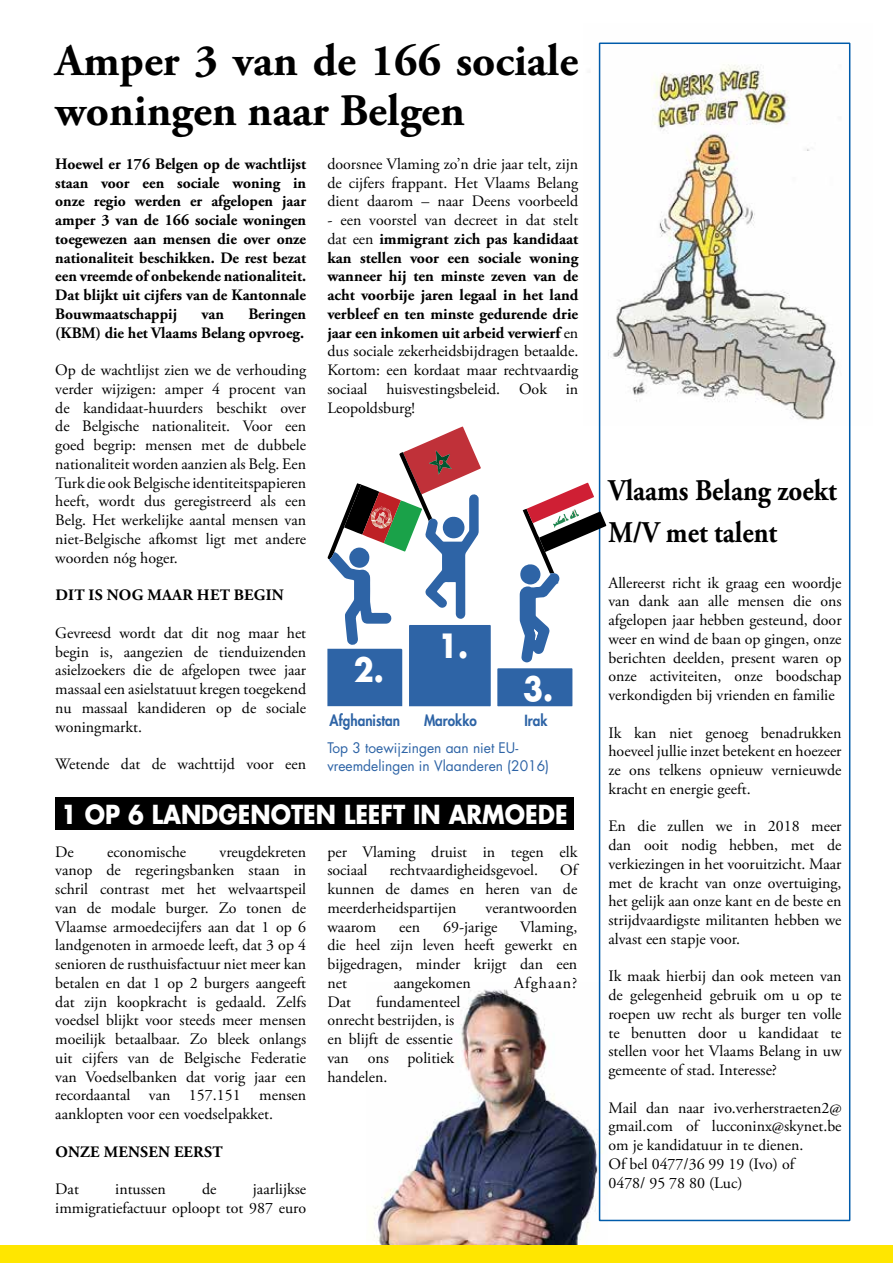
<style>
.page{position:relative;width:893px;height:1263px;background:#fff}
.page>*{position:absolute;margin:0;border:0;box-sizing:border-box;transform-origin:0 0}
.t1{font:700 45px/49.5px "Adobe Garamond Pro";color:#000}
.t2{font:700 32.55px "Futura Std";color:#fff;scale:.9 1}
.t3{font:700 30px/42px "Adobe Garamond Pro";color:#000;scale:.9 1}
.t4{font:700 25.5px "Futura Std";color:#fff;scale:.9 1}
.t5{font:15.9px/18.8px "Adobe Garamond Pro";color:#000;text-align:justify}
.t6{font:700 15.9px/18.8px "Adobe Garamond Pro";color:#000;text-align:justify}
.t7{font:15.9px "Adobe Garamond Pro";letter-spacing:.06em;color:#000}
.t8{font:800 15px "Futura Std";color:#2e64a6;scale:.9 1}
.t9{font:14.25px/18.9px "Futura Std";color:#2e64a6}
.s1{font-weight:400}
</style>
<div class="page">
<img style="left:366px;top:983px;width:241px;height:263px">
<img style="left:598px;top:42px;width:253px;height:383px">
<div style="left:599px;top:43px;width:251px;height:1178px;border:2px solid #005baa"></div>
<svg style="left:497px;top:482px;width:109px;height:224px"></svg>
<svg style="left:327px;top:427px;width:164px;height:279px"></svg>
<div style="left:55px;top:797px;width:518px;height:33px;background:#000"></div>
<div style="left:0;top:1246px;width:893px;height:17px;background:#ffe600"></div>
<h1 class="t1" style="left:55px;top:37px;width:524px">Amper 3 van de 166 sociale woningen naar Belgen</h1>
<p class="t6" style="left:55px;top:155px;width:252px">Hoewel er 176 Belgen op de wachtlijst staan voor een sociale woning in onze regio werden er afgelopen jaar amper 3 van de 166 sociale woningen toegewezen aan mensen die over onze nationaliteit beschikken. De rest bezat een vreemde of onbekende nationaliteit.<br>Dat blijkt uit cijfers van de Kantonnale Bouwmaatschappij</p>
<p class="t5" style="left:327px;top:155px;width:252px">doorsnee Vlaming zo’n drie jaar telt, zijn de cijfers frappant. Het Vlaams Belang dient daarom – naar Deens voorbeeld</p>
<p class="t6" style="left:327px;top:211px;width:252px"><span class="s1">- een voorstel van decreet in dat stelt dat een</span> immigrant zich pas kandidaat kan stellen voor een sociale woning wanneer hij ten minste zeven van de acht voorbije jaren legaal in het land verbleef en ten minste gedurende drie jaar een inkomen uit arbeid verwierf <span class="s1">en dus sociale zekerheidsbijdragen betaalde.<br>Kortom: een kordaat maar rechtvaardig sociaal huisvestingsbeleid. Ook in Leopoldsburg!</span></p>
<p class="t6" style="left:55px;top:305px;width:252px;text-align:right">Beringen<br>(KBM) die het Vlaams Belang opvroeg.</p>
<p class="t5" style="left:55px;top:361px;width:252px">Op de wachtlijst zien we de verhouding verder wijzigen: amper 4 procent van de kandidaat-huurders beschikt over de Belgische nationaliteit. Voor een goed begrip: mensen met de dubbele nationaliteit worden aanzien als Belg. Een Turk die ook Belgische identiteitspapieren heeft, wordt dus geregistreerd als een Belg. Het werkelijke aantal mensen van niet-Belgische afkomst ligt met andere woorden nóg hoger.</p>
<p class="t6" style="left:55px;top:586px;width:230px">DIT IS NOG MAAR HET BEGIN</p>
<p class="t5" style="left:55px;top:624px;width:252px">Gevreesd wordt dat dit nog maar het begin is, aangezien de tienduizenden asielzoekers die de afgelopen twee jaar massaal een asielstatuut kregen toegekend nu massaal kandideren op de sociale woningmarkt.</p>
<p class="t5" style="left:55px;top:755px;width:252px">Wetende dat de wachttijd voor een</p>
<p class="t6" style="left:201px;top:305px;width:24px">van</p>
<h2 class="t2" style="left:438px;top:624px;width:35px">1.</h2>
<h2 class="t2" style="left:354px;top:648px;width:35px">2.</h2>
<h2 class="t2" style="left:523px;top:667px;width:35px">3.</h2>
<p class="t8" style="left:330px;top:710px;width:80px">Afghanistan</p>
<p class="t8" style="left:424px;top:710px;width:60px">Marokko</p>
<p class="t8" style="left:524px;top:710px;width:27px">Irak</p>
<p class="t9" style="left:327px;top:738px;width:223px">Top 3 toewijzingen aan niet EU&shy;vreemdelingen in Vlaanderen (2016)</p>
<h3 class="t4" style="left:61px;top:798px;width:564px">1 OP 6 LANDGENOTEN LEEFT IN ARMOEDE</h3>
<p class="t5" style="left:55px;top:843px;width:20px">De</p>
<p class="t5" style="left:107px;top:843px;width:81px">economische</p>
<p class="t5" style="left:55px;top:843px;width:252px;text-indent:164px">vreugdekreten vanop de regeringsbanken staan in schril contrast met het welvaartspeil van de modale burger. Zo tonen de Vlaamse armoedecijfers aan dat 1 op 6 landgenoten in armoede leeft, dat 3 op 4 senioren de rusthuisfactuur niet meer kan betalen en dat 1 op 2 burgers aangeeft dat zijn koopkracht is gedaald. Zelfs voedsel blijkt voor steeds meer mensen moeilijk betaalbaar. Zo bleek onlangs uit cijfers van de Belgische Federatie van Voedselbanken dat vorig jaar een recordaantal van 157.151 mensen aanklopten voor een voedselpakket.</p>
<p class="t6" style="left:55px;top:1143px;width:169px">ONZE MENSEN EERST</p>
<p class="t5" style="left:55px;top:1180px;width:25px">Dat</p>
<p class="t5" style="left:115px;top:1180px;width:52px">intussen</p>
<p class="t5" style="left:202px;top:1180px;width:16px">de</p>
<p class="t5" style="left:327px;top:843px;width:251px">per Vlaming druist in tegen elk sociaal</p>
<p class="t5" style="left:327px;top:862px;width:251px;text-indent:233px">Of kunnen de dames en heren van de meerderheidspartijen</p>
<p class="t5" style="left:389px;top:862px;width:150px">rechtvaardigheidsgevoel.</p>
<p class="t5" style="left:486px;top:899px;width:93px">verantwoorden</p>
<p class="t5" style="left:327px;top:918px;width:251px;text-indent:193px">Vlaming, die heel zijn leven heeft gewerkt en bijgedragen, minder krijgt dan een net</p>
<p class="t5" style="left:327px;top:918px;width:50px">waarom</p>
<p class="t5" style="left:399px;top:918px;width:22px">een</p>
<p class="t5" style="left:443px;top:918px;width:56px">69-jarige</p>
<p class="t5" style="left:394px;top:974px;width:79px">aangekomen</p>
<p class="t7" style="left:514px;top:973px;width:64px">Afghaan?</p>
<p class="t5" style="left:327px;top:993px;width:134px;text-align:left;text-indent:49px">fundamenteel onrecht bestrijden, is en blijft de essentie van ons politiek handelen.</p>
<p class="t5" style="left:327px;top:993px;width:25px">Dat</p>
<p class="t5" style="left:55px;top:1180px;width:252px;text-align:right">jaarlijkse<br>immigratiefactuur oploopt tot 987 euro</p>
<h3 class="t3" style="left:608px;top:470px;width:255px">Vlaams Belang zoekt<br>M/V met talent</h3>
<p class="t5" style="left:608px;top:574px;width:235px">Allereerst richt ik graag een woordje van dank aan alle mensen die ons afgelopen jaar hebben gesteund, door weer en wind de baan op gingen, onze berichten deelden, present waren op onze activiteiten, onze boodschap verkondigden bij vrienden en familie</p>
<p class="t5" style="left:608px;top:724px;width:235px">Ik kan niet genoeg benadrukken hoeveel jullie inzet betekent en hoezeer ze ons telkens opnieuw vernieuwde kracht en energie geeft.</p>
<p class="t5" style="left:608px;top:817px;width:235px">En die zullen we in 2018 meer dan ooit nodig hebben, met de verkiezingen in het vooruitzicht. Maar met de kracht van onze overtuiging, het gelijk aan onze kant en de beste en strijdvaardigste militanten hebben we alvast een stapje voor.</p>
<p class="t5" style="left:608px;top:967px;width:235px">Ik maak hierbij dan ook meteen van de gelegenheid gebruik om u op te roepen uw recht als burger ten volle te benutten door u kandidaat te stellen voor het Vlaams Belang in uw gemeente of stad. Interesse?</p>
<p class="t5" style="left:608px;top:1099px;width:235px;text-align:left">Mail dan naar ivo.verherstraeten2@ gmail.com of lucconinx@skynet.be om je kandidatuur in te dienen.<br>Of bel 0477/36 99 19 (Ivo) of<br>0478/ 95 78 80 (Luc)</p>
</div>
